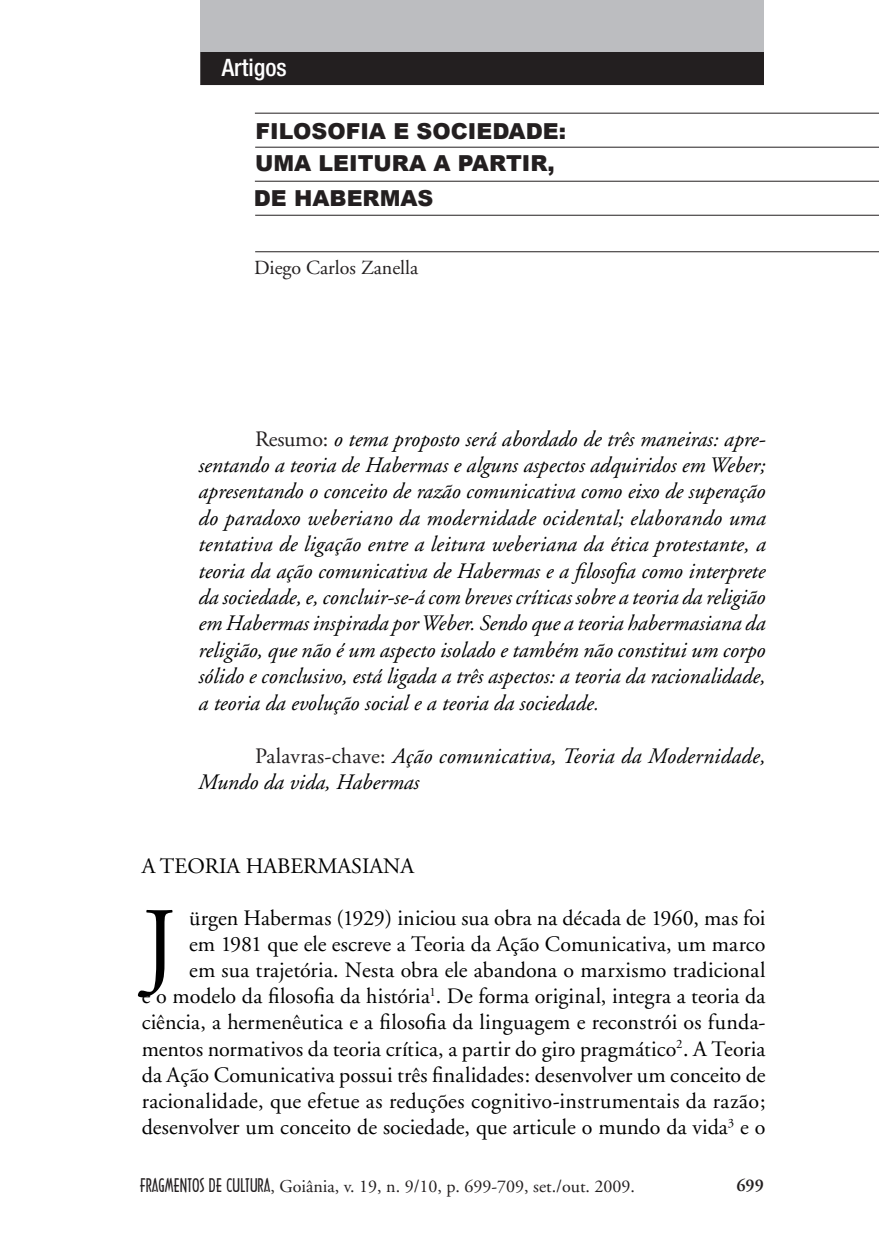
<style>
.page{position:relative;width:879px;height:1248px;background:#fff}
.page>*{position:absolute;margin:0;border:0;box-sizing:border-box;transform-origin:0 0}
.t1{font:101px "Adobe Garamond";color:#000}
.t2{font:500 condensed 24px "Helvetica Neue";color:#fff}
.resumo{font:italic 22px/26.4px "Adobe Garamond";color:#000;text-align:justify}
.heading_1{font:22px/26.2px "Adobe Garamond";letter-spacing:.005em;color:#000;text-align:right}
.subtítulo_título_art{font:900 22px "Arial";color:#231f20}
.Autores{font:20px "Adobe Garamond";color:#231f20}
.t3{font:18px "Adobe Garamond";color:#231f20}
.t4{font:600 18px "Adobe Garamond";color:#231f20}
.s1{font-style:normal;color:#231f20}
.s2{color:#231f20}
.s3{font-family:"Architecture Plain"}
</style>
<div class="page">
<hr style="left:255px;top:113px;width:624px;height:1px;background:#231f20">
<hr style="left:255px;top:147px;width:624px;height:1px;background:#231f20">
<hr style="left:255px;top:181px;width:624px;height:1px;background:#231f20">
<hr style="left:255px;top:215px;width:624px;height:1px;background:#231f20">
<hr style="left:255px;top:251px;width:624px;height:1px;background:#231f20">
<div style="left:201px;top:50px;width:562px;height:34px;background:#231f20"></div>
<div style="left:200px;top:50px;width:564px;height:35px;border:1px solid #231f20"></div>
<div style="left:200px;top:0;width:564px;height:52px;background:#bcbdc0"></div>
<p class="t2" style="left:222px;top:53px;width:66px">Artigos</p>
<p class="subtítulo_título_art" style="left:255px;top:115px;width:312px">FILOSOFIA E SOCIEDADE:</p>
<p class="subtítulo_título_art" style="left:255px;top:147px;width:301px">UMA LEITURA A PARTIR,</p>
<p class="subtítulo_título_art" style="left:254px;top:182px;width:181px">DE HABERMAS</p>
<p class="Autores" style="left:254px;top:257px;width:165px">Diego Carlos Zanella</p>
<p class="resumo" style="left:198px;top:426px;width:569px;text-indent:57px"><span class="s1">Resumo:</span> o tema proposto será abordado de três maneiras: apre&shy;sentando a teoria de Habermas e alguns aspectos adquiridos em Weber; apresentando o conceito de razão comunicativa como eixo de superação do paradoxo weberiano da modernidade ocidental; elaborando uma tentativa de ligação entre a leitura weberiana da ética protestante, a teoria da ação comunicativa de Habermas e a filosofia como interprete da sociedade, e, concluir-se-á com breves críticas sobre a teoria da religião em Habermas inspirada por Weber. Sendo que a teoria habermasiana da religião, que não é um aspecto isolado e também não constitui um corpo sólido e conclusivo, está ligada a três aspectos: a teoria da racionalidade, a teoria da evolução social e a teoria da sociedade<span class="s2">.</span></p>
<p class="resumo" style="left:198px;top:743px;width:568px;text-indent:57px"><span class="s1">Palavras-chave:</span> Ação comunicativa, Teoria da Modernidade,<br>Mundo da vida, Habermas</p>
<p class="heading_1" style="left:142px;top:853px;width:274px">A TEORIA HABERMASIANA</p>
<p class="t1" style="left:142px;top:890px;width:36px">J</p>
<p class="heading_1" style="left:142px;top:904px;width:625px">ürgen Habermas (1929) iniciou sua obra na década de 1960, mas foi<br>em 1981 que ele escreve a Teoria da Ação Comunicativa, um marco<br>em sua trajetória. Nesta obra ele abandona o marxismo tradicional<br>e o modelo da filosofia da história<sup>1</sup>. De forma original, integra a teoria da ciência, a hermenêutica e a filosofia da linguagem e reconstrói os funda&shy;mentos normativos da teoria crítica, a partir do giro pragmático<sup>2</sup>. A Teoria da Ação Comunicativa possui três finalidades: desenvolver um conceito de racionalidade, que efetue as reduções cognitivo-instrumentais da razão; desenvolver um conceito de sociedade, que articule o mundo da vida<sup>3</sup> e o</p>
<p class="t3" style="left:140px;top:1176px;width:497px"><span class="s3">FRAGMENTOS DE CULTURA</span>, Goiânia, v. 19, n. 9/10, p. 699-709, set./out. 2009.</p>
<p class="t4" style="left:736px;top:1174px;width:29px">699</p>
</div>
